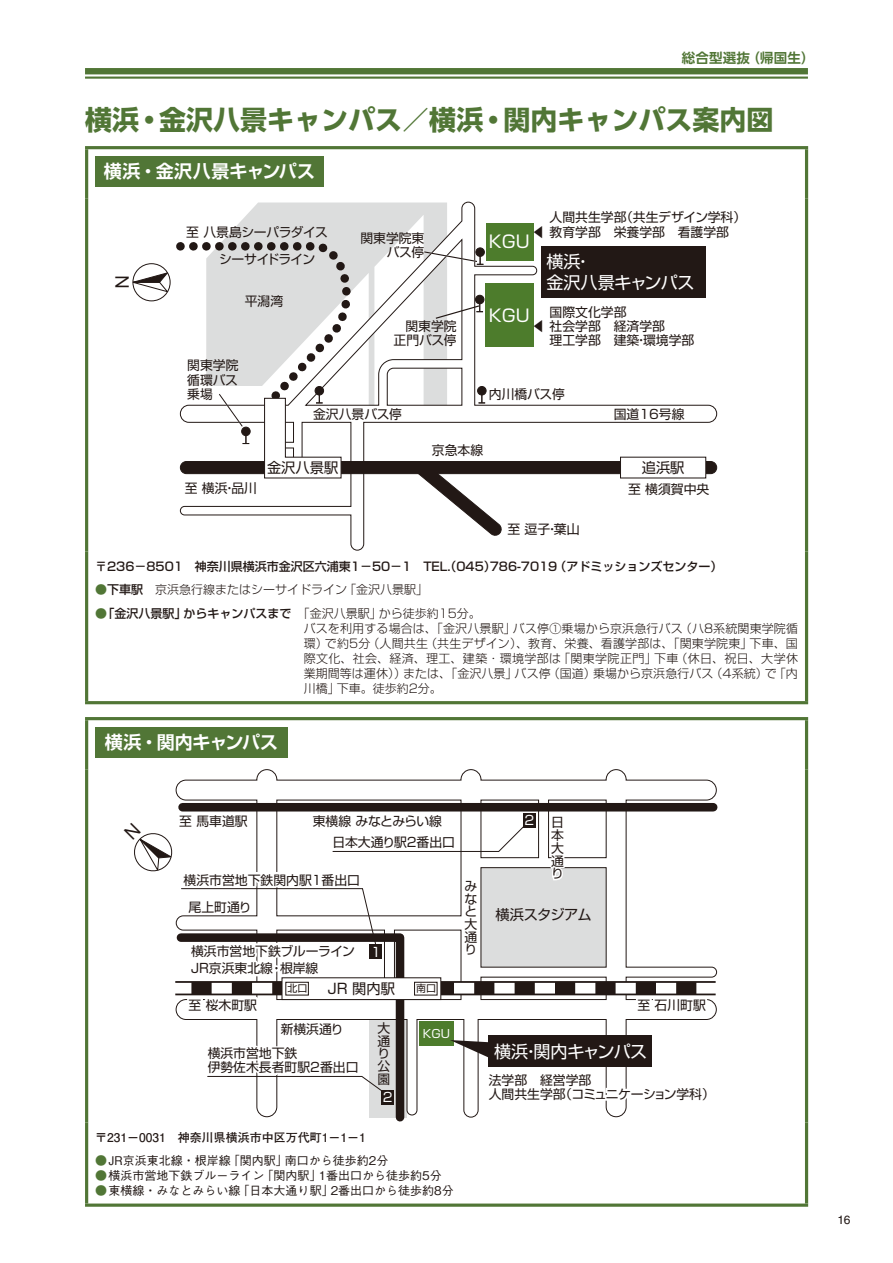
<style>
.page{position:relative;width:893px;height:1263px;background:#fff}
.page>*{position:absolute;margin:0;border:0;box-sizing:border-box;transform-origin:0 0}
.t1{font:700 27px "UD Shin Go Pro";color:#517636}
.t2{font:700 18px "Shin Go Pro De";letter-spacing:-.005em;color:#fff}
.t3{font:17.1px/20.5px "Shin Go Pro";letter-spacing:-.005em;color:#fff}
.t4{font:17.1px "Shin Go Pro";letter-spacing:-.035em;color:#fff}
.t5{font:17.1px "PUD Shin Go Pr 6 N";color:#221815}
.t6{font:14.25px "Shin Go Pro";color:#221815}
.t7{font:14.25px "Shin Go Pro";letter-spacing:-.045em;color:#221815}
.t8{font:700 13.5px "UD Shin Go Pro De";letter-spacing:.01em;color:#517636}
.t9{font:12.9px/14.2px "Shin Go Pro";color:#221815}
.t10{font:12.9px/26.5px "Shin Go Pro";letter-spacing:-.045em;color:#221815}
.t11{font:12.9px "Shin Go Pro";color:#fff}
.t12{font:300 12px/15px "Shin Go Pro";letter-spacing:.01em;color:#221815}
.t13{font:500 12px "Gothic BBB Pr 6 N";color:#221815}
.t14{font:500 12px "Shin Go Pro";color:#221815}
.t15{font:700 12px "Futo Go B101 Pr 6";color:#221815}
.t16{font:12px "Helvetica LT Std";color:#221815}
.t17{font:11.4px "Shin Go Pro";color:#fff}
.t18{font:10.05px "Shin Go Pro";color:#221815}
.s1{font-family:"Koz Go Pr 6 N"}
.s2{font-weight:500;color:#517636}
.s3{font-weight:500}
.s4{font-family:"Futo Go B101 Pr 6";font-weight:700;color:#517636}
</style>
<div class="page">
<div style="left:85px;top:68px;width:723px;height:6px;background:#517636"></div>
<hr style="left:85px;top:77px;width:723px;height:2px;background:#517636">
<hr style="left:85px;top:149px;width:3px;height:50px;background:#517636">
<hr style="left:85px;top:146px;width:723px;height:3px;background:#517636">
<hr style="left:805px;top:149px;width:3px;height:50px;background:#517636">
<hr style="left:85px;top:199px;width:3px;height:353px;background:#517636">
<hr style="left:805px;top:199px;width:3px;height:353px;background:#517636">
<hr style="left:85px;top:552px;width:3px;height:149px;background:#517636">
<hr style="left:805px;top:552px;width:3px;height:149px;background:#517636">
<hr style="left:85px;top:701px;width:723px;height:3px;background:#517636">
<div style="left:95px;top:156px;width:229px;height:31px;background:#517636"></div>
<svg style="left:180px;top:202px;width:537px;height:349px"></svg>
<div style="left:180px;top:461px;width:537px;height:13px;background:#221815;border-radius:6px"></div>
<div style="left:180px;top:461px;width:537px;height:13px;border:1px solid #221815;border-radius:6px"></div>
<div style="left:620px;top:457px;width:86px;height:21px;background:#fff"></div>
<div style="left:478px;top:386px;width:8px;height:9px;background:#221815;border-radius:50%"></div>
<div style="left:477px;top:386px;width:9px;height:9px;border:1px solid #221815;border-radius:50%"></div>
<svg style="left:479px;top:391px;width:6px;height:13px"></svg>
<div style="left:475px;top:295px;width:9px;height:9px;background:#221815;border-radius:50%"></div>
<div style="left:475px;top:295px;width:9px;height:9px;border:1px solid #221815;border-radius:50%"></div>
<svg style="left:435px;top:299px;width:48px;height:21px"></svg>
<div style="left:541px;top:246px;width:165px;height:52px;background:#221815"></div>
<div style="left:486px;top:283px;width:48px;height:64px;background:#4d7c2c"></div>
<div style="left:486px;top:223px;width:48px;height:38px;background:#4d7c2c"></div>
<svg style="left:132px;top:238px;width:228px;height:241px"></svg>
<div style="left:476px;top:248px;width:8px;height:8px;background:#221815;border-radius:50%"></div>
<div style="left:476px;top:248px;width:9px;height:9px;border:1px solid #221815;border-radius:50%"></div>
<svg style="left:424px;top:251px;width:59px;height:14px"></svg>
<hr style="left:85px;top:720px;width:3px;height:50px;background:#517636">
<hr style="left:85px;top:717px;width:723px;height:3px;background:#517636">
<hr style="left:805px;top:720px;width:3px;height:50px;background:#517636">
<hr style="left:85px;top:770px;width:3px;height:352px;background:#517636">
<hr style="left:805px;top:770px;width:3px;height:352px;background:#517636">
<hr style="left:85px;top:1122px;width:3px;height:81px;background:#517636">
<hr style="left:805px;top:1122px;width:3px;height:81px;background:#517636">
<svg style="left:85px;top:1203px;width:723px;height:4px;background:#73915e"></svg>
<div style="left:95px;top:727px;width:193px;height:31px;background:#517636"></div>
<svg style="left:175px;top:769px;width:542px;height:349px"></svg>
<svg style="left:175px;top:1017px;width:234px;height:104px"></svg>
<div style="left:183px;top:803px;width:530px;height:8px;background:#221815"></div>
<div style="left:523px;top:813px;width:13px;height:14px;background:#221815"></div>
<div style="left:381px;top:1090px;width:13px;height:14px;background:#221815"></div>
<div style="left:419px;top:1021px;width:35px;height:25px;background:#4d7c2c"></div>
<div style="left:489px;top:1035px;width:163px;height:31px;background:#221815"></div>
<svg style="left:450px;top:1040px;width:39px;height:20px"></svg>
<svg style="left:205px;top:1033px;width:179px;height:60px"></svg>
<svg style="left:483px;top:1068px;width:227px;height:38px"></svg>
<svg style="left:134px;top:814px;width:584px;height:203px"></svg>
<p class="t8" style="left:682px;top:47px;width:134px">総合型選抜（帰国生）</p>
<h1 class="t1" style="left:85px;top:98px;width:690px">横浜・金沢八景キャンパス／横浜・関内キャンパス案内図</h1>
<h2 class="t2" style="left:104px;top:157px;width:213px">横浜・金沢八景キャンパス</h2>
<h3 class="t5" style="left:113px;top:289px;width:16px;rotate:-90deg">N</h3>
<p class="t10" style="left:219px;top:218px;width:110px;text-indent:-33px">至 八景島シーパラダイスシーサイドライン</p>
<p class="t9" style="left:245px;top:292px;width:40px">平潟湾</p>
<p class="t9" style="left:187px;top:357px;width:53px;text-align:justify">関東学院循環バス乗場</p>
<p class="t9" style="left:360px;top:229px;width:66px;text-align:right">関東学院東バス停</p>
<p class="t9" style="left:394px;top:317px;width:65px;text-align:right">関東学院正門バス停</p>
<p class="t9" style="left:532px;top:209px;width:215px">　 人間共生学部（共生デザイン学科）<span class="s1">◀</span> 教育学部　栄養学部　看護学部</p>
<h3 class="t3" style="left:489px;top:230px;width:42px">KGU</h3>
<h3 class="t3" style="left:546px;top:249px;width:150px">横浜・<br>金沢八景キャンパス</h3>
<p class="t9" style="left:532px;top:303px;width:163px">　 国際文化学部<br><span class="s1">◀</span> 社会学部　経済学部<br>　 理工学部　建築・環境学部</p>
<h3 class="t3" style="left:489px;top:303px;width:42px">KGU</h3>
<p class="t9" style="left:489px;top:386px;width:78px">内川橋バス停</p>
<p class="t9" style="left:313px;top:405px;width:90px">金沢八景バス停</p>
<p class="t9" style="left:614px;top:405px;width:72px">国道16号線</p>
<p class="t9" style="left:432px;top:442px;width:53px">京急本線</p>
<p class="t6" style="left:267px;top:456px;width:73px">金沢八景駅</p>
<p class="t6" style="left:642px;top:456px;width:44px">追浜駅</p>
<p class="t9" style="left:185px;top:479px;width:74px">至 横浜・品川</p>
<p class="t9" style="left:628px;top:481px;width:83px">至 横須賀中央</p>
<p class="t9" style="left:507px;top:521px;width:74px">至 逗子・葉山</p>
<p class="t14" style="left:95px;top:556px;width:629px">〒236－8501　神奈川県横浜市金沢区六浦東1－50－1　TEL.（045）786-7019（アドミッションズセンター）</p>
<p class="t12" style="left:95px;top:581px;width:334px"><span class="s2">●</span><span class="s3">下車駅</span>　京浜急行線またはシーサイドライン「金沢八景駅」</p>
<p class="t12" style="left:304px;top:604px;width:496px;text-indent:-208px"><span class="s2">●</span><span class="s3">「金沢八景駅」からキャンパスまで</span>「金沢八景駅」から徒歩約15分。<br>バスを利用する場合は、「金沢八景駅」バス停①乗場から京浜急行バス（ハ8系統関東学院循環）で約5分（人間共生（共生デザイン）、教育、栄養、看護学部は、「関東学院東」下車、国際文化、社会、経済、理工、建築・環境学部は「関東学院正門」下車（休日、祝日、大学休業期間等は運休））または、「金沢八景」バス停（国道）乗場から京浜急行バス（4系統）で「内川橋」下車。徒歩約2分。</p>
<h2 class="t2" style="left:105px;top:728px;width:175px">横浜・関内キャンパス</h2>
<p class="t9" style="left:179px;top:812px;width:70px">至 馬車道駅</p>
<p class="t9" style="left:332px;top:808px;width:124px;line-height:21.5px;text-indent:-20px">東横線 みなとみらい線日本大通り駅2番出口</p>
<p class="t9" style="left:184px;top:871px;width:178px">横浜市営地下鉄関内駅1番出口</p>
<p class="t9" style="left:189px;top:898px;width:64px">尾上町通り</p>
<p class="t9" style="left:191px;top:942px;width:166px">横浜市営地下鉄ブルーライン</p>
<p class="t9" style="left:191px;top:960px;width:129px">JR京浜東北線・根岸線</p>
<p class="t11" style="left:371px;top:941px;width:11px">1</p>
<p class="t6" style="left:328px;top:977px;width:69px">JR 関内駅</p>
<p class="t18" style="left:287px;top:980px;width:21px">北口</p>
<p class="t18" style="left:416px;top:980px;width:21px">南口</p>
<p class="t9" style="left:465px;top:879px;width:14px;line-height:12.6px;text-align:justify">みなと大通り</p>
<p class="t11" style="left:524px;top:809px;width:11px">2</p>
<p class="t9" style="left:551px;top:814px;width:14px;line-height:12.8px;text-align:justify">日本大通り</p>
<p class="t7" style="left:496px;top:903px;width:98px">横浜スタジアム</p>
<p class="t9" style="left:189px;top:996px;width:70px">至 桜木町駅</p>
<p class="t9" style="left:637px;top:996px;width:70px">至 石川町駅</p>
<p class="t9" style="left:377px;top:1020px;width:14px;line-height:12.8px">大通り公園</p>
<p class="t9" style="left:281px;top:1020px;width:64px">新横浜通り</p>
<p class="t17" style="left:423px;top:1024px;width:29px">KGU</p>
<p class="t9" style="left:208px;top:1044px;width:91px">横浜市営地下鉄</p>
<h3 class="t4" style="left:494px;top:1037px;width:155px">横浜・関内キャンパス</h3>
<p class="t9" style="left:208px;top:1059px;width:152px">伊勢佐木長者町駅2番出口</p>
<p class="t9" style="left:489px;top:1071px;width:228px">法学部　経営学部<br>人間共生学部（コミュニケーション学科）</p>
<p class="t11" style="left:383px;top:1086px;width:11px">2</p>
<p class="t15" style="left:95px;top:1127px;width:272px">〒231－0031　神奈川県横浜市中区万代町1－1－1</p>
<p class="t13" style="left:95px;top:1151px;width:295px"><span class="s4">●</span>JR京浜東北線・根岸線「関内駅」南口から徒歩約2分</p>
<p class="t13" style="left:95px;top:1166px;width:348px"><span class="s4">●</span>横浜市営地下鉄ブルーライン「関内駅」1番出口から徒歩約5分</p>
<p class="t13" style="left:95px;top:1181px;width:360px"><span class="s4">●</span>東横線・みなとみらい線「日本大通り駅」2番出口から徒歩約8分</p>
<p class="t16" style="left:838px;top:1213px;width:14px">16</p>
</div>
